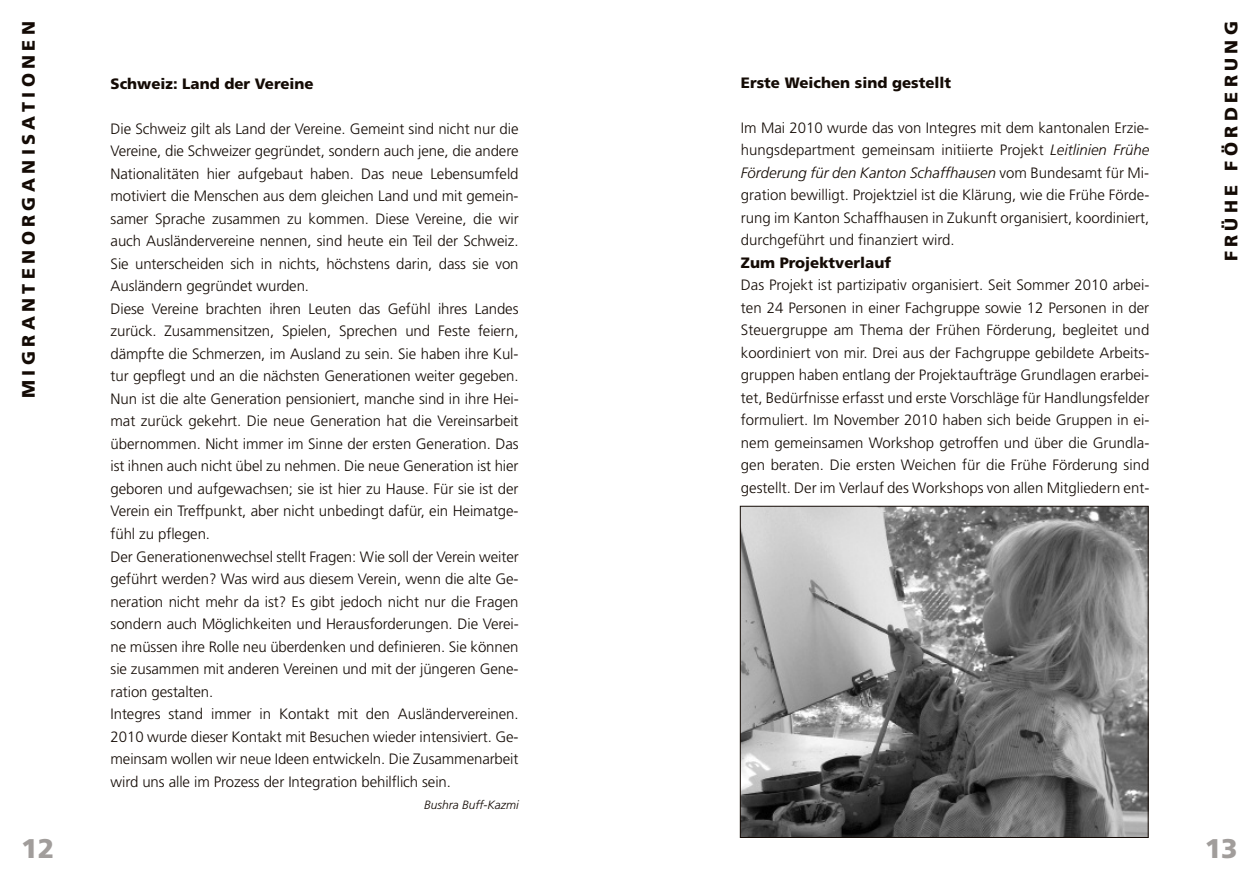
<style>
.page{position:relative;width:1259px;height:893px;background:#fff}
.page>*{position:absolute;margin:0;border:0;box-sizing:border-box;transform-origin:0 0}
.t1{font:900 27px "Frutiger";color:#a19d9b}
.t2{font:900 18px "Frutiger";letter-spacing:.245em;color:#140b05}
.t3{font:300 15px/22.5px "Frutiger";letter-spacing:-.005em;color:#140b05;text-align:justify}
.t4{font:900 15px "Frutiger";color:#140b05}
.t5{font:italic 300 12px "Frutiger";color:#140b05}
.s1{font-style:italic}
</style>
<div class="page">
<img style="left:742px;top:508px;width:404px;height:328px">
<div style="left:740px;top:506px;width:408px;height:332px;border:1px solid #140b05"></div>
<p class="t2" style="left:21px;top:398px;width:378px;rotate:-90deg">MIGRANTENORGANISATIONEN</p>
<p class="t4" style="left:111px;top:78px;width:205px">Schweiz: Land der Vereine</p>
<p class="t3" style="left:111px;top:119px;width:410px;text-align:left">Die Schweiz gilt als Land der Vereine. Gemeint sind nicht nur die Vereine, die Schweizer gegründet, sondern auch jene, die andere Nationalitäten hier aufgebaut haben. Das neue Lebensumfeld motiviert die Menschen aus dem gleichen Land und mit gemein&shy;samer Sprache zusammen zu kommen. Diese Vereine, die wir auch Ausländervereine nennen, sind heute ein Teil der Schweiz.<br>Sie unterscheiden sich in nichts, höchstens darin, dass sie von Ausländern gegründet wurden.<br>Diese Vereine brachten ihren Leuten das Gefühl ihres Landes zurück. Zusammensitzen, Spielen, Sprechen und Feste feiern, dämpfte die Schmerzen, im Ausland zu sein. Sie haben ihre Kul&shy;tur gepflegt und an die nächsten Generationen weiter gegeben.<br>Nun ist die alte Generation pensioniert, manche sind in ihre Hei&shy;mat zurück gekehrt. Die neue Generation hat die Vereinsarbeit übernommen. Nicht immer im Sinne der ersten Generation. Das ist ihnen auch nicht übel zu nehmen. Die neue Generation ist hier geboren und aufgewachsen; sie ist hier zu Hause. Für sie ist der Verein ein Treffpunkt, aber nicht unbedingt dafür, ein Heimatge&shy;fühl zu pflegen.<br>Der Generationenwechsel stellt Fragen: Wie soll der Verein weiter geführt werden? Was wird aus diesem Verein, wenn die alte Ge&shy;neration nicht mehr da ist? Es gibt jedoch nicht nur die Fragen sondern auch Möglichkeiten und Herausforderungen. Die Verei&shy;ne müssen ihre Rolle neu überdenken und definieren. Sie können sie zusammen mit anderen Vereinen und mit der jüngeren Gene&shy;ration gestalten.<br>Integres stand immer in Kontakt mit den Ausländervereinen.<br>2010 wurde dieser Kontakt mit Besuchen wieder intensiviert. Ge&shy;meinsam wollen wir neue Ideen entwickeln. Die Zusammenarbeit wird uns alle im Prozess der Integration behilflich sein.</p>
<p class="t5" style="left:424px;top:800px;width:96px">Bushra Buff-Kazmi</p>
<p class="t4" style="left:741px;top:77px;width:212px">Erste Weichen sind gestellt</p>
<p class="t3" style="left:741px;top:117px;width:410px">Im Mai 2010 wurde das von Integres mit dem kantonalen Erzie&shy;hungsdepartment gemeinsam initiierte Projekt <span class="s1">Leitlinien Frühe Förderung für den Kanton Schaffhausen</span> vom Bundesamt für Mi&shy;gration bewilligt. Projektziel ist die Klärung, wie die Frühe Förde&shy;rung im Kanton Schaffhausen in Zukunft organisiert, koordiniert, durchgeführt und finanziert wird.</p>
<p class="t4" style="left:741px;top:257px;width:152px">Zum Projektverlauf</p>
<p class="t3" style="left:741px;top:275px;width:410px">Das Projekt ist partizipativ organisiert. Seit Sommer 2010 arbei&shy;ten 24 Personen in einer Fachgruppe sowie 12 Personen in der Steuergruppe am Thema der Frühen Förderung, begleitet und koordiniert von mir. Drei aus der Fachgruppe gebildete Arbeits&shy;gruppen haben entlang der Projektaufträge Grundlagen erarbei&shy;tet, Bedürfnisse erfasst und erste Vorschläge für Handlungsfelder formuliert. Im November 2010 haben sich beide Gruppen in ei&shy;nem gemeinsamen Workshop getroffen und über die Grundla&shy;gen beraten. Die ersten Weichen für die Frühe Förderung sind gestellt. Der im Verlauf des Workshops von allen Mitgliedern ent-</p>
<p class="t2" style="left:1224px;top:261px;width:242px;rotate:-90deg">FRÜHE FÖRDERUNG</p>
<h1 class="t1" style="left:21px;top:838px;width:35px">12</h1>
<h1 class="t1" style="left:1204px;top:838px;width:35px">13</h1>
</div>
